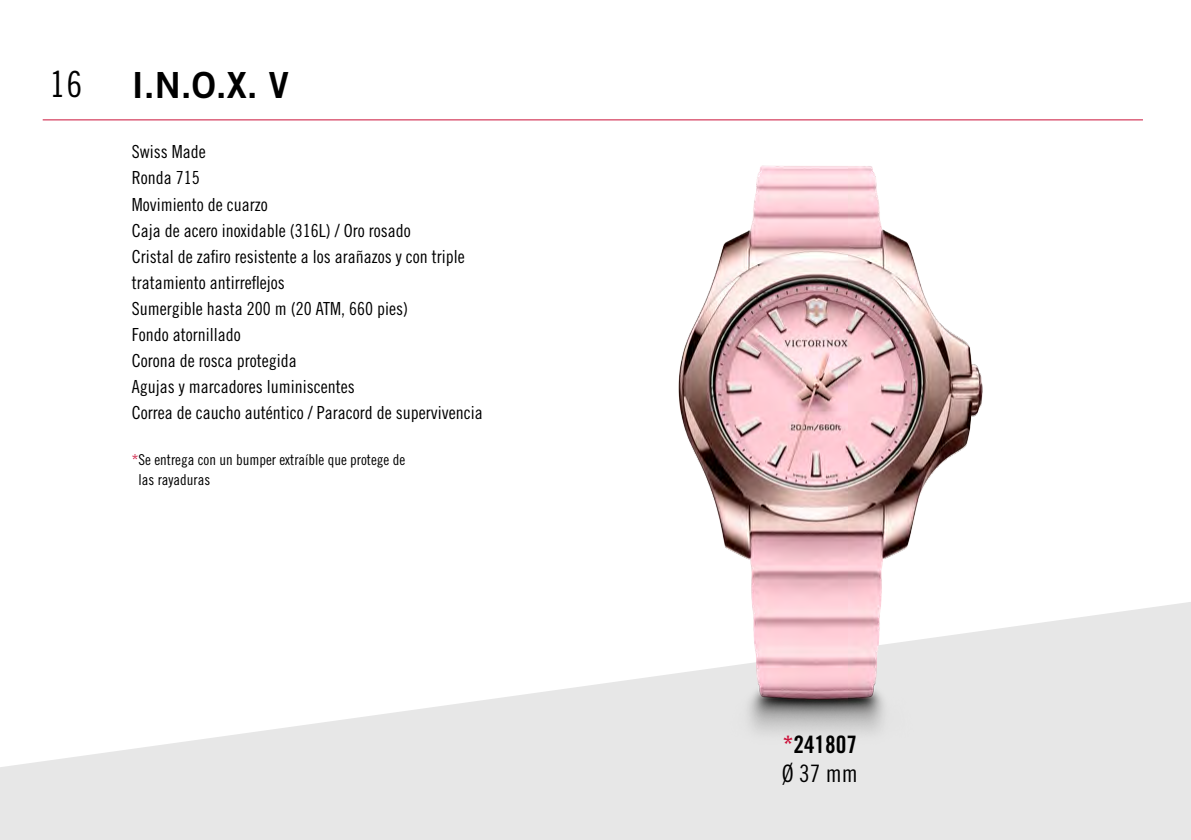
<style>
.page{position:relative;width:1191px;height:840px;background:#fff}
.page>*{position:absolute;margin:0;border:0;box-sizing:border-box;transform-origin:0 0}
.t1{font:36px "Trade Gothic LT Std Bd 2";color:#000}
.t2{font:36px "Trade Gothic LT Std Cn 18";color:#000}
.t3{font:24px "Trade Gothic LT Std Bd Cn 20";color:#000}
.t4{font:24px "Trade Gothic LT Std Cn 18";color:#000}
.t5{font:18px/26px "Trade Gothic LT Std Cn 18";color:#000}
.t6{font:15px/20px "Trade Gothic LT Std Cn 18";color:#000}
.s1{color:#cb123a}
</style>
<div class="page">
<svg style="left:0;top:602px;width:1191px;height:237px;fill:#e7e7e7"></svg>
<img style="left:592px;top:165px;width:450px;height:591px">
<hr style="left:43px;top:119px;width:1100px;height:1px;background:#cb123a">
<h1 class="t2" style="left:50px;top:62px;width:35px">16</h1>
<h1 class="t1" style="left:132px;top:63px;width:158px">I.N.O.X. V</h1>
<p class="t5" style="left:132px;top:139px;width:352px">Swiss Made<br>Ronda 715<br>Movimiento de cuarzo<br>Caja de acero inoxidable (316L) / Oro rosado<br>Cristal de zafiro resistente a los arañazos y con triple tratamiento antirreflejos<br>Sumergible hasta 200 m (20 ATM, 660 pies)<br>Fondo atornillado<br>Corona de rosca protegida<br>Agujas y marcadores luminiscentes<br>Correa de caucho auténtico / Paracord de supervivencia</p>
<p class="t6" style="left:138px;top:449px;width:268px;text-indent:-7px"><span class="s1">*</span>Se entrega con un bumper extraíble que protege de las rayaduras</p>
<h2 class="t3" style="left:782px;top:729px;width:76px"><span class="s1">*</span>241807</h2>
<h2 class="t4" style="left:782px;top:758px;width:77px">Ø 37 mm</h2>
</div>
